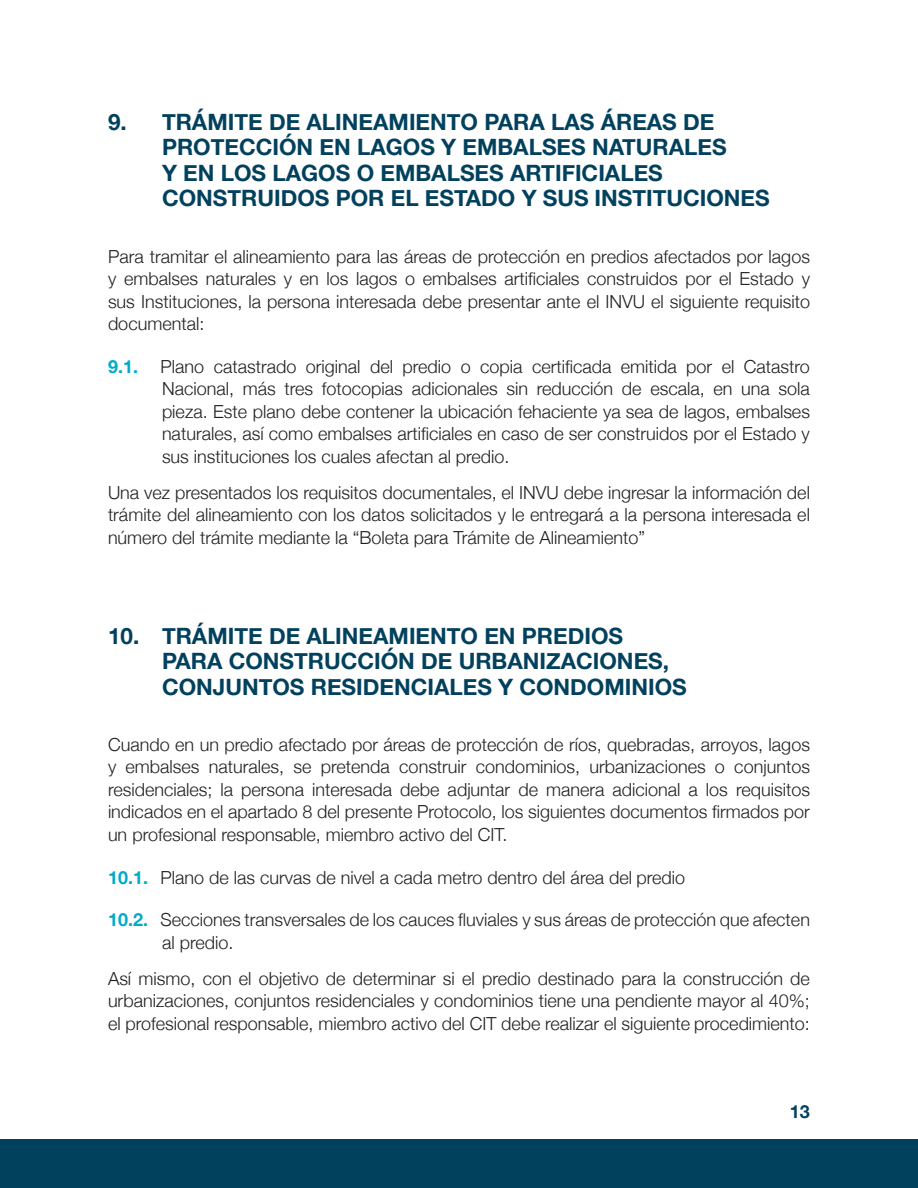
<style>
.page{position:relative;width:918px;height:1188px;background:#fff}
.page>*{position:absolute;margin:0;border:0;box-sizing:border-box;transform-origin:0 0}
.t1{font:700 22.5px/25.5px "Helvetica Neue";color:#02415e}
.CUERPO{font:300 18px/22.5px "Helvetica Neue";color:#231f20;text-align:justify}
.t2{font:700 18px "Helvetica Neue";color:#02415e}
.s1{font-weight:700;color:#00abca}
</style>
<div class="page">
<div style="left:0;top:1139px;width:918px;height:49px;background:#02415e"></div>
<p class="t1" style="left:162px;top:110px;width:609px;text-indent:-54px">9. TRÁMITE DE ALINEAMIENTO PARA LAS ÁREAS DE PROTECCIÓN EN LAGOS Y EMBALSES NATURALES<br>Y EN LOS LAGOS O EMBALSES ARTIFICIALES CONSTRUIDOS POR EL ESTADO Y SUS INSTITUCIONES</p>
<p class="CUERPO" style="left:108px;top:244px;width:704px">Para tramitar el alineamiento para las áreas de protección en predios afectados por lagos y embalses naturales y en los lagos o embalses artificiales construidos por el Estado y sus Instituciones, la persona interesada debe presentar ante el INVU el siguiente requisito documental:</p>
<p class="CUERPO" style="left:162px;top:354px;width:649px;text-indent:-54px"><span class="s1">9.1.</span> Plano catastrado original del predio o copia certificada emitida por el Catastro Nacional, más tres fotocopias adicionales sin reducción de escala, en una sola pieza. Este plano debe contener la ubicación fehaciente ya sea de lagos, embalses naturales, así como embalses artificiales en caso de ser construidos por el Estado y sus instituciones los cuales afectan al predio.</p>
<p class="CUERPO" style="left:108px;top:480px;width:704px">Una vez presentados los requisitos documentales, el INVU debe ingresar la información del trámite del alineamiento con los datos solicitados y le entregará a la persona interesada el número del trámite mediante la “Boleta para Trámite de Alineamiento”</p>
<p class="t1" style="left:162px;top:624px;width:526px;text-indent:-54px">10. TRÁMITE DE ALINEAMIENTO EN PREDIOS<br>PARA CONSTRUCCIÓN DE URBANIZACIONES,<br>CONJUNTOS RESIDENCIALES Y CONDOMINIOS</p>
<p class="CUERPO" style="left:108px;top:732px;width:704px">Cuando en un predio afectado por áreas de protección de ríos, quebradas, arroyos, lagos y embalses naturales, se pretenda construir condominios, urbanizaciones o conjuntos residenciales; la persona interesada debe adjuntar de manera adicional a los requisitos indicados en el apartado 8 del presente Protocolo, los siguientes documentos firmados por un profesional responsable, miembro activo del CIT.</p>
<p class="CUERPO" style="left:108px;top:865px;width:579px"><span class="s1">10.1.</span> Plano de las curvas de nivel a cada metro dentro del área del predio</p>
<p class="CUERPO" style="left:162px;top:907px;width:650px;text-indent:-54px"><span class="s1">10.2.</span> Secciones transversales de los cauces fluviales y sus áreas de protección que afecten al predio.</p>
<p class="CUERPO" style="left:108px;top:966px;width:704px">Así mismo, con el objetivo de determinar si el predio destinado para la construcción de urbanizaciones, conjuntos residenciales y condominios tiene una pendiente mayor al 40%; el profesional responsable, miembro activo del CIT debe realizar el siguiente procedimiento:</p>
<p class="t2" style="left:790px;top:1097px;width:22px">13</p>
</div>
